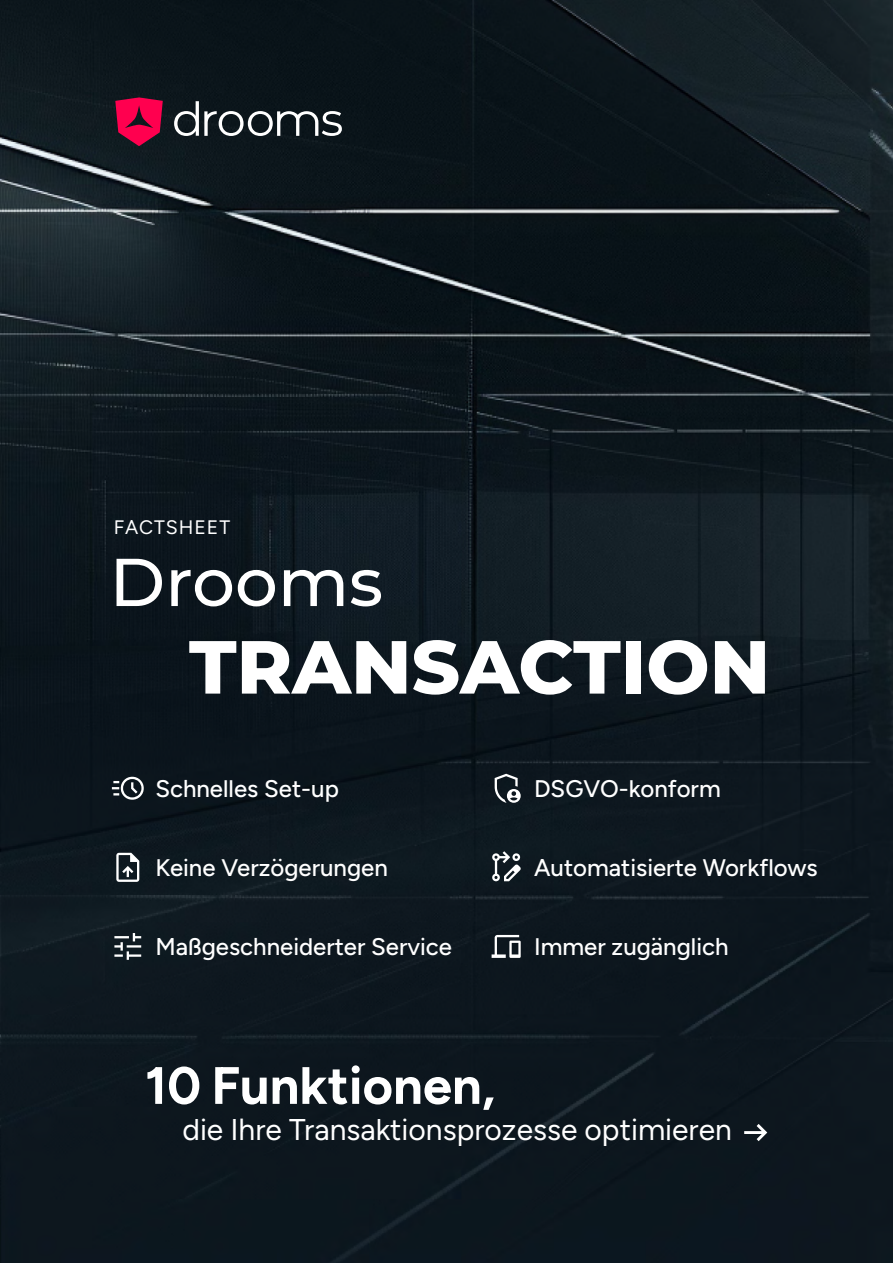
<style>
.page{position:relative;width:893px;height:1263px;background:#fff}
.page>*{position:absolute;margin:0;border:0;box-sizing:border-box;transform-origin:0 0}
.t1{font:800 75px "Montserrat";color:#fff}
.t2{font:500 67.5px "Montserrat";color:#fff}
.t3{font:700 52.5px "Figtree";color:#fff}
.t4{font:30px "Figtree";color:#fff}
.t5{font:500 24px "Figtree";color:#fff}
.t6{font:19.5px "Figtree";letter-spacing:.05em;color:#fff}
</style>
<div class="page">
<img style="left:0;top:0;width:893px;height:1263px">
<svg style="left:174px;top:101px;width:168px;height:35px"></svg>
<svg style="left:115px;top:97px;width:48px;height:49px;background:#b3083f"></svg>
<svg style="left:744px;top:1124px;width:23px;height:17px"></svg>
<svg style="left:112px;top:777px;width:32px;height:23px"></svg>
<svg style="left:495px;top:774px;width:26px;height:29px"></svg>
<svg style="left:116px;top:853px;width:23px;height:29px"></svg>
<svg style="left:492px;top:851px;width:29px;height:30px"></svg>
<svg style="left:114px;top:933px;width:27px;height:27px"></svg>
<svg style="left:492px;top:935px;width:29px;height:23px"></svg>
<p class="t6" style="left:114px;top:516px;width:118px">FACTSHEET</p>
<h2 class="t2" style="left:109px;top:537px;width:275px">Drooms</h2>
<h1 class="t1" style="left:189px;top:617px;width:583px">TRANSACTION</h1>
<p class="t5" style="left:155px;top:775px;width:185px">Schnelles Set-up</p>
<p class="t5" style="left:534px;top:775px;width:188px">DSGVO-konform</p>
<p class="t5" style="left:155px;top:854px;width:234px">Keine Verzögerungen</p>
<p class="t5" style="left:534px;top:854px;width:285px">Automatisierte Workflows</p>
<p class="t5" style="left:155px;top:933px;width:298px">Maßgeschneiderter Service</p>
<p class="t5" style="left:534px;top:933px;width:196px">Immer zugänglich</p>
<h3 class="t3" style="left:145px;top:1056px;width:352px">10 Funktionen,</h3>
<p class="t4" style="left:182px;top:1112px;width:551px">die Ihre Transaktionsprozesse optimieren</p>
</div>
